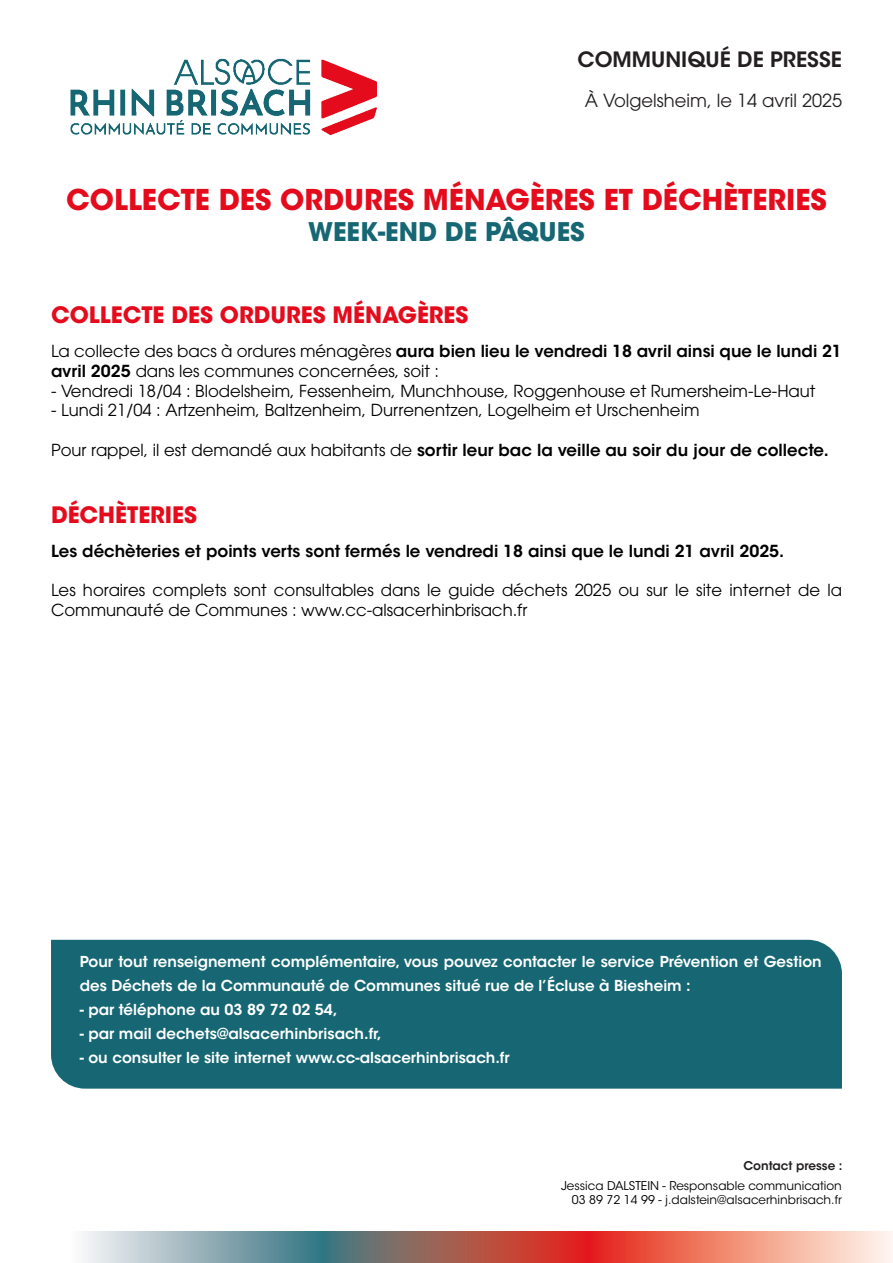
<style>
.page{position:relative;width:893px;height:1263px;background:#fff}
.page>*{position:absolute;margin:0;border:0;box-sizing:border-box;transform-origin:0 0}
.t1{font:700 28.5px "ITC Avant Garde Std";color:#e40c1c}
.t2{font:700 25.5px "ITC Avant Garde Std";color:#166773}
.t3{font:700 22.5px "ITC Avant Garde Std";color:#e40c1c}
.t4{font:600 21px "ITC Avant Garde Std";color:#231f20}
.t5{font:18px "ITC Avant Garde Pro";color:#231f20}
.t6{font:16.5px/19.8px "ITC Avant Garde Pro";color:#000}
.t7{font:600 16.5px "ITC Avant Garde Std";color:#000}
.t8{font:600 15px/24px "ITC Avant Garde Std";color:#fff}
.t9{font:12px "ITC Avant Garde Std";color:#000}
.t10{font:600 12px "ITC Avant Garde Std";color:#231f20}
.s1{font-family:"ITC Avant Garde Std";font-weight:600}
.s2{font-family:"ITC Avant Garde Pro";font-weight:400}
</style>
<div class="page">
<img style="left:70px;top:58px;width:307px;height:77px">
<img style="left:83px;top:1232px;width:810px;height:31px">
<div style="left:51px;top:940px;width:791px;height:149px;background:#166773"></div>
<p class="t4" style="left:578px;top:46px;width:266px">COMMUNIQUÉ DE PRESSE</p>
<p class="t5" style="left:585px;top:89px;width:258px">À Volgelsheim, le 14 avril 2025</p>
<p class="t1" style="left:66px;top:181px;width:762px">COLLECTE DES ORDURES MÉNAGÈRES ET DÉCHÈTERIES</p>
<p class="t2" style="left:308px;top:215px;width:278px">WEEK-END DE PÂQUES</p>
<p class="t3" style="left:51px;top:300px;width:419px">COLLECTE DES ORDURES MÉNAGÈRES</p>
<p class="t6" style="left:51px;top:341px;width:792px">La collecte des bacs à ordures ménagères <span class="s1">aura bien lieu le vendredi 18 avril ainsi que le lundi 21 avril 2025</span> dans les communes concernées, soit :</p>
<p class="t6" style="left:51px;top:380px;width:766px">- Vendredi 18/04 : Blodelsheim, Fessenheim, Munchhouse, Roggenhouse et Rumersheim-Le-Haut</p>
<p class="t6" style="left:51px;top:400px;width:650px">- Lundi 21/04 : Artzenheim, Baltzenheim, Durrenentzen, Logelheim et Urschenheim</p>
<p class="t7" style="left:51px;top:440px;width:779px"><span class="s2">Pour rappel, il est demandé aux habitants de</span> sortir leur bac la veille au soir du jour de collecte.</p>
<p class="t3" style="left:51px;top:500px;width:147px">DÉCHÈTERIES</p>
<p class="t7" style="left:51px;top:540px;width:735px">Les déchèteries et points verts sont fermés le vendredi 18 ainsi que le lundi 21 avril 2025.</p>
<p class="t6" style="left:51px;top:580px;width:792px">Les horaires complets sont consultables dans le guide déchets 2025 ou sur le site internet de la<br>Communauté de Communes : www.cc-alsacerhinbrisach.fr</p>
<p class="t8" style="left:80px;top:949px;width:743px">Pour tout renseignement complémentaire, vous pouvez contacter le service Prévention et Gestion des Déchets de la Communauté de Communes situé rue de l’Écluse à Biesheim :</p>
<p class="t8" style="left:80px;top:997px;width:259px">- par téléphone au 03 89 72 02 54,</p>
<p class="t8" style="left:80px;top:1021px;width:304px">- par mail dechets@alsacerhinbrisach.fr,</p>
<p class="t8" style="left:80px;top:1045px;width:431px">- ou consulter le site internet www.cc-alsacerhinbrisach.fr</p>
<p class="t10" style="left:743px;top:1158px;width:101px">Contact presse :</p>
<p class="t9" style="left:561px;top:1178px;width:282px">Jessica DALSTEIN - Responsable communication</p>
<p class="t9" style="left:572px;top:1192px;width:271px">03 89 72 14 99 - j.dalstein@alsacerhinbrisach.fr</p>
</div>
